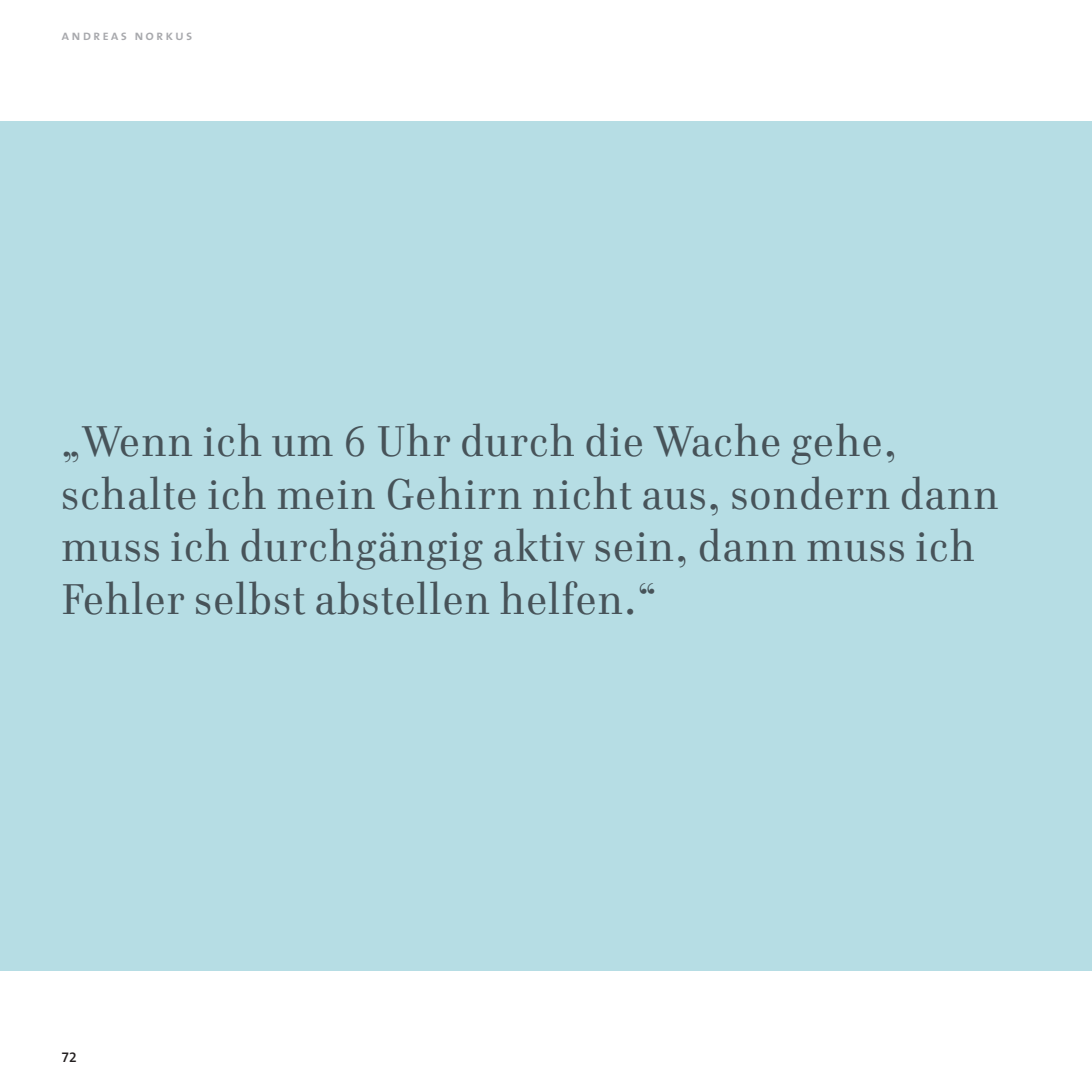
<style>
.page{position:relative;width:1092px;height:1092px;background:#fff}
.page>*{position:absolute;margin:0;border:0;box-sizing:border-box;transform-origin:0 0}
.t1{font:43.75px/52.5px "Cellini TF";letter-spacing:.03em;color:#475359}
.t2{font:14px "The Sans Semi Bold Caps";letter-spacing:.15em;color:#a8a9ad}
.t3{font:14px "The Sans Semi Bold Expert";color:#231f20}
</style>
<div class="page">
<div style="left:0;top:121px;width:1091px;height:849px;background:#b6dde4"></div>
<p class="t2" style="left:61px;top:23px;width:132px">andreas norkus</p>
<p class="t1" style="left:61px;top:415px;width:938px">„Wenn ich um 6 Uhr durch die Wache gehe, schalte ich mein Gehirn nicht aus, sondern dann muss ich durchgängig aktiv sein, dann muss ich Fehler selbst abstellen helfen.“</p>
<p class="t3" style="left:61px;top:1045px;width:17px">72</p>
</div>
